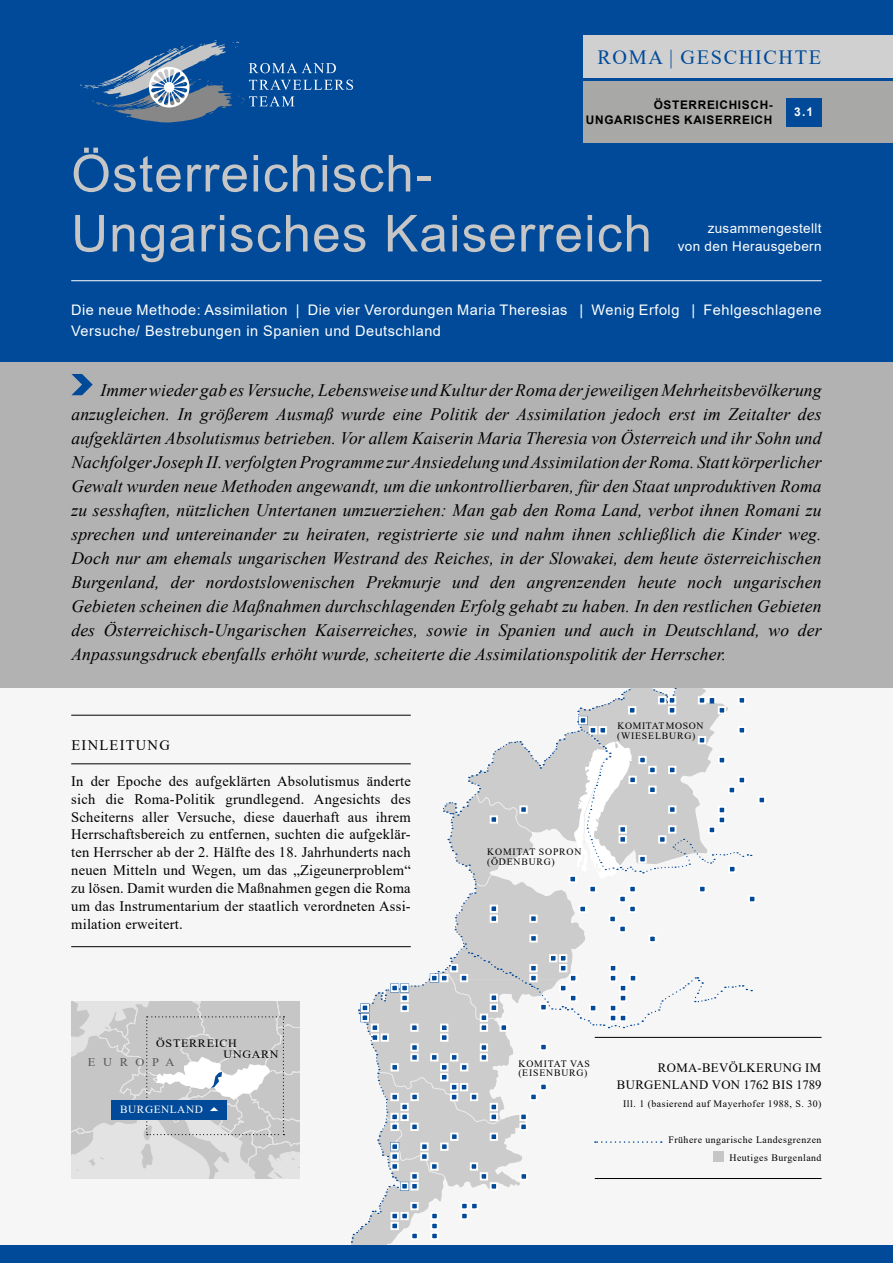
<style>
.page{position:relative;width:893px;height:1263px;background:#fff}
.page>*{position:absolute;margin:0;border:0;box-sizing:border-box;transform-origin:0 0}
.t1{font:51px/60px "Arial";letter-spacing:.025em;color:#c6c6c6}
.t2{font:20.25px "Times New Roman";letter-spacing:.08em;color:#004a99}
.t3{font:italic 17.55px/24px "Times New Roman";letter-spacing:.01em;color:#000;text-align:justify}
.t4{font:14.55px/17.9px "Times New Roman";letter-spacing:.015em;color:#000;text-align:justify}
.t5{font:14.55px/21px "Arial";letter-spacing:.035em;color:#fff}
.t6{font:14.55px "Times New Roman";letter-spacing:.085em;color:#000}
.t7{font:13.5px/17.2px "Arial";letter-spacing:.025em;color:#fff;text-align:right}
.t8{font:12.75px/17.9px "Times New Roman";letter-spacing:.03em;color:#000;text-align:right}
.t9{font:700 12px "Arial";color:#fff}
.t10{font:700 11.85px/15px "Arial";letter-spacing:.055em;color:#000;text-align:right}
.t11{font:11.7px "Times New Roman";color:#575756;scale:1.07 1}
.t12{font:11.25px/10.9px "Times New Roman";letter-spacing:.06em;color:#000;scale:1.07 1}
.t13{font:10.95px "Times New Roman";letter-spacing:.05em;color:#fff}
.t14{font:9.9px/17.9px "Times New Roman";letter-spacing:.05em;color:#000;text-align:right}
.t15{font:9.75px/9.8px "Times New Roman";letter-spacing:.085em;color:#000}
</style>
<div class="page">
<div style="left:0;top:0;width:893px;height:375px;background:#004a99"></div>
<div style="left:583px;top:81px;width:310px;height:62px;background:#a8a8a7"></div>
<div style="left:583px;top:36px;width:310px;height:42px;background:#d0d0d0"></div>
<div style="left:786px;top:98px;width:35px;height:28px;background:#004a99"></div>
<hr style="left:71px;top:280px;width:750px;height:1px;background:#fff">
<div style="left:0;top:362px;width:893px;height:326px;background:#b3b2b2"></div>
<svg style="left:71px;top:374px;width:22px;height:21px"></svg>
<svg style="left:80px;top:40px;width:273px;height:83px"></svg>
<svg style="left:0;top:688px;width:893px;height:575px"></svg>
<p class="t2" style="left:597px;top:43px;width:225px">ROMA | GESCHICHTE</p>
<p class="t9" style="left:794px;top:104px;width:21px">3.1</p>
<p class="t10" style="left:586px;top:97px;width:188px">ÖSTERREICHISCH-<br>UNGARISCHES KAISERREICH</p>
<h1 class="t1" style="left:71px;top:143px;width:582px">Österreichisch-<br>Ungarisches Kaiserreich</h1>
<p class="t7" style="left:678px;top:220px;width:145px">zusammengestellt<br>von den Herausgebern</p>
<p class="t5" style="left:71px;top:299px;width:752px">Die neue Methode: Assimilation | Die vier Verordungen Maria Theresias | Wenig Erfolg | Fehlgeschlagene<br>Versuche/ Bestrebungen in Spanien und Deutschland</p>
<p class="t3" style="left:71px;top:378px;width:752px;text-indent:29px">Immer wieder gab es Versuche, Lebensweise und Kultur der Roma der jeweiligen Mehrheitsbevölkerung anzugleichen. In größerem Ausmaß wurde eine Politik der Assimilation jedoch erst im Zeitalter des aufgeklärten Absolutismus betrieben. Vor allem Kaiserin Maria Theresia von Österreich und ihr Sohn und Nachfolger Joseph II. verfolgten Programme zur Ansiedelung und Assimilation der Roma. Statt körperlicher Gewalt wurden neue Methoden angewandt, um die unkontrollierbaren, für den Staat unproduktiven Roma zu sesshaften, nützlichen Untertanen umzuerziehen: Man gab den Roma Land, verbot ihnen Romani zu sprechen und untereinander zu heiraten, registrierte sie und nahm ihnen schließlich die Kinder weg.<br>Doch nur am ehemals ungarischen Westrand des Reiches, in der Slowakei, dem heute österreichischen Burgenland, der nordostslowenischen Prekmurje und den angrenzenden heute noch ungarischen Gebieten scheinen die Maßnahmen durchschlagenden Erfolg gehabt zu haben. In den restlichen Gebieten des Österreichisch-Ungarischen Kaiserreiches, sowie in Spanien und auch in Deutschland, wo der Anpassungsdruck ebenfalls erhöht wurde, scheiterte die Assimilationspolitik der Herrscher.</p>
<p class="t6" style="left:71px;top:735px;width:100px">EINLEITUNG</p>
<p class="t4" style="left:71px;top:772px;width:341px">In der Epoche des aufgeklärten Absolutismus änderte sich die Roma-Politik grundlegend. Angesichts des Scheiterns aller Versuche, diese dauerhaft aus ihrem Herrschaftsbereich zu entfernen, suchten die aufgeklär&shy;ten Herrscher ab der 2. Hälfte des 18. Jahrhunderts nach neuen Mitteln und Wegen, um das „Zigeunerproblem“ zu lösen. Damit wurden die Maßnahmen gegen die Roma um das Instrumentarium der staatlich verordneten Assi&shy;milation erweitert.</p>
<p class="t12" style="left:224px;top:1038px;width:53px;text-indent:-67px">ÖSTERREICH<br>UNGARN</p>
<p class="t11" style="left:88px;top:1054px;width:83px">E U R O P A</p>
<p class="t13" style="left:120px;top:1101px;width:84px">BURGENLAND</p>
<p class="t15" style="left:617px;top:721px;width:88px">KOMITAT MOSON (WIESELBURG)</p>
<p class="t15" style="left:487px;top:847px;width:96px">KOMITAT SOPRON (ÖDENBURG)</p>
<p class="t15" style="left:518px;top:1058px;width:73px">KOMITAT VAS (EISENBURG)</p>
<p class="t8" style="left:617px;top:1058px;width:206px">ROMA-BEVÖLKERUNG IM<br>BURGENLAND VON 1762 BIS 1789</p>
<p class="t14" style="left:623px;top:1095px;width:200px">Ill. 1 (basierend auf Mayerhofer 1988, S. 30)</p>
<p class="t14" style="left:668px;top:1130px;width:155px">Frühere ungarische Landesgrenzen<br>Heutiges Burgenland</p>
</div>
